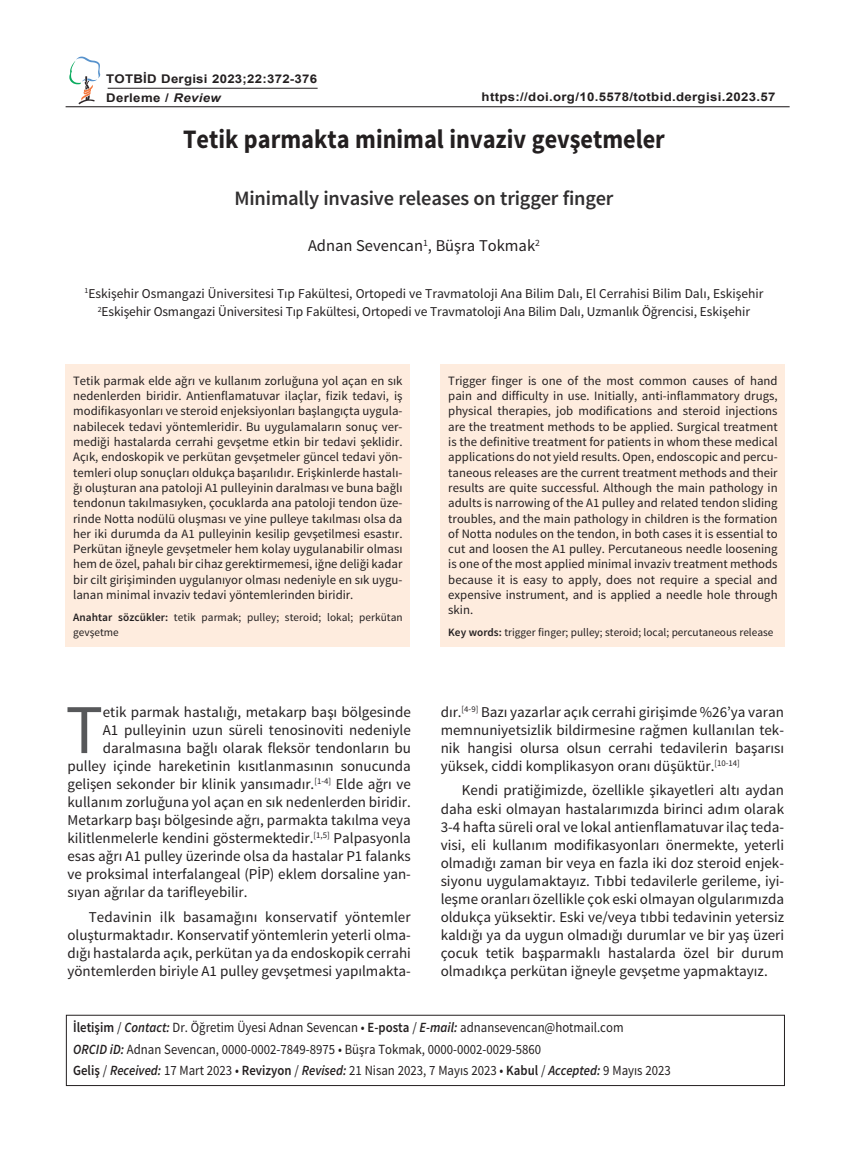
<style>
.page{position:relative;width:851px;height:1149px;background:#fff}
.page>*{position:absolute;margin:0;border:0;box-sizing:border-box;transform-origin:0 0}
.t1{font:69.9px "Source Sans Pro";color:#57585a}
.t2{font:700 26.7px "Source Sans Pro";color:#231f20;scale:.91 1}
.t3{font:600 20.4px "Source Sans Pro";letter-spacing:-.01em;color:#312f30}
.t4{font:16.5px "Source Sans Pro";color:#231f20}
.t5{font:15px/18px "Source Sans Pro";color:#231f20;text-align:justify}
.t6{font:14.1px/21.8px "Source Sans Pro";color:#231f20;scale:.91 1}
.t7{font:13.5px/18.5px "Source Sans Pro";color:#231f20;text-align:center}
.t8{font:12.75px/15.3px "Source Sans Pro";color:#231f20;text-align:justify}
.t9{font:700 12px/18.8px "Arial";letter-spacing:.025em;color:#231f20;scale:1.1 1}
.t10{font:11.25px/15.3px "Source Sans Pro";color:#231f20}
.s1{font-style:italic}
.s2{font-weight:600}
.s3{font-weight:600;font-style:italic}
</style>
<div class="page">
<div style="left:440px;top:364px;width:345px;height:282px;background:#feecde"></div>
<div style="left:66px;top:364px;width:344px;height:282px;background:#feecde"></div>
<svg style="left:69px;top:57px;width:31px;height:47px"></svg>
<hr style="left:108px;top:88px;width:209px;height:1px;background:#231f20">
<hr style="left:66px;top:106px;width:723px;height:1px;background:#231f20">
<div style="left:66px;top:1014px;width:718px;height:71px;border:1px solid #231f20"></div>
<p class="t9" style="left:106px;top:70px;width:193px">TOTBİD Dergisi 2023;22:372-376<br>Derleme / <span class="s1">Review</span></p>
<p class="t9" style="left:481px;top:88px;width:268px">https://doi.org/10.5578/totbid.dergisi.2023.57</p>
<h2 class="t2" style="left:183px;top:122px;width:531px">Tetik parmakta minimal invaziv gevşetmeler</h2>
<h3 class="t3" style="left:234px;top:186px;width:380px">Minimally invasive releases on trigger finger</h3>
<p class="t4" style="left:308px;top:236px;width:233px">Adnan Sevencan<sup>1</sup>, Büşra Tokmak<sup>2</sup></p>
<p class="t7" style="left:85px;top:284px;width:680px"><sup>1</sup>Eskişehir Osmangazi Üniversitesi Tıp Fakültesi, Ortopedi ve Travmatoloji Ana Bilim Dalı, El Cerrahisi Bilim Dalı, Eskişehir<br><sup>2</sup>Eskişehir Osmangazi Üniversitesi Tıp Fakültesi, Ortopedi ve Travmatoloji Ana Bilim Dalı, Uzmanlık Öğrencisi, Eskişehir</p>
<p class="t8" style="left:73px;top:373px;width:331px">Tetik parmak elde ağrı ve kullanım zorluğuna yol açan en sık nedenlerden biridir. Antienflamatuvar ilaçlar, fizik tedavi, iş modifikasyonları ve steroid enjeksiyonları başlangıçta uygula&shy;nabilecek tedavi yöntemleridir. Bu uygulamaların sonuç ver&shy;mediği hastalarda cerrahi gevşetme etkin bir tedavi şeklidir.<br>Açık, endoskopik ve perkütan gevşetmeler güncel tedavi yön&shy;temleri olup sonuçları oldukça başarılıdır. Erişkinlerde hastalı&shy;ğı oluşturan ana patoloji A1 pulleyinin daralması ve buna bağlı tendonun takılmasıyken, çocuklarda ana patoloji tendon üze&shy;rinde Notta nodülü oluşması ve yine pulleye takılması olsa da her iki durumda da A1 pulleyinin kesilip gevşetilmesi esastır.<br>Perkütan iğneyle gevşetmeler hem kolay uygulanabilir olması hem de özel, pahalı bir cihaz gerektirmemesi, iğne deliği kadar bir cilt girişiminden uygulanıyor olması nedeniyle en sık uygu&shy;lanan minimal invaziv tedavi yöntemlerinden biridir.</p>
<p class="t10" style="left:73px;top:609px;width:331px"><span class="s2">Anahtar sözcükler:</span> tetik parmak; pulley; steroid; lokal; perkütan gevşetme</p>
<h1 class="t1" style="left:66px;top:686px;width:39px">T</h1>
<p class="t5" style="left:103px;top:703px;width:309px">etik parmak hastalığı, metakarp başı bölgesinde</p>
<p class="t5" style="left:103px;top:721px;width:309px">A1 pulleyinin uzun süreli tenosinoviti nedeniyle</p>
<p class="t5" style="left:103px;top:739px;width:309px">daralmasına bağlı olarak fleksör tendonların bu</p>
<p class="t5" style="left:67px;top:757px;width:345px">pulley içinde hareketinin kısıtlanmasının sonucunda</p>
<p class="t5" style="left:67px;top:775px;width:345px">gelişen sekonder bir klinik yansımadır.<sup>[1-4]</sup> Elde ağrı ve</p>
<p class="t5" style="left:67px;top:793px;width:345px">kullanım zorluğuna yol açan en sık nedenlerden biridir.</p>
<p class="t5" style="left:67px;top:811px;width:345px">Metarkarp başı bölgesinde ağrı, parmakta takılma veya</p>
<p class="t5" style="left:67px;top:829px;width:345px">kilitlenmelerle kendini göstermektedir.<sup>[1,5]</sup> Palpasyonla</p>
<p class="t5" style="left:67px;top:847px;width:345px">esas ağrı A1 pulley üzerinde olsa da hastalar P1 falanks</p>
<p class="t5" style="left:67px;top:865px;width:345px">ve proksimal interfalangeal (PİP) eklem dorsaline yan-</p>
<p class="t5" style="left:67px;top:883px;width:181px">sıyan ağrılar da tarifleyebilir.</p>
<p class="t5" style="left:67px;top:907px;width:345px;text-indent:21px">Tedavinin ilk basamağını konservatif yöntemler oluşturmaktadır. Konservatif yöntemlerin yeterli olma&shy;dığı hastalarda açık, perkütan ya da endoskopik cerrahi yöntemlerden biriyle A1 pulley gevşetmesi yapılmakta-</p>
<p class="t8" style="left:448px;top:373px;width:331px">Trigger finger is one of the most common causes of hand pain and difficulty in use. Initially, anti-inflammatory drugs, physical therapies, job modifications and steroid injections are the treatment methods to be applied. Surgical treatment is the definitive treatment for patients in whom these medical applications do not yield results. Open, endoscopic and percu&shy;taneous releases are the current treatment methods and their results are quite successful. Although the main pathology in adults is narrowing of the A1 pulley and related tendon sliding troubles, and the main pathology in children is the formation of Notta nodules on the tendon, in both cases it is essential to cut and loosen the A1 pulley. Percutaneous needle loosening is one of the most applied minimal invaziv treatment methods because it is easy to apply, does not require a special and expensive instrument, and is applied a needle hole through skin.</p>
<p class="t10" style="left:448px;top:624px;width:326px"><span class="s2">Key words:</span> trigger finger; pulley; steroid; local; percutaneous release</p>
<p class="t5" style="left:440px;top:703px;width:345px">dır.<sup>[4-9]</sup> Bazı yazarlar açık cerrahi girişimde %26’ya varan memnuniyetsizlik bildirmesine rağmen kullanılan tek&shy;nik hangisi olursa olsun cerrahi tedavilerin başarısı yüksek, ciddi komplikasyon oranı düşüktür.<sup>[10-14]</sup></p>
<p class="t5" style="left:440px;top:781px;width:345px;text-indent:21px">Kendi pratiğimizde, özellikle şikayetleri altı aydan daha eski olmayan hastalarımızda birinci adım olarak 3-4 hafta süreli oral ve lokal antienflamatuvar ilaç teda&shy;visi, eli kullanım modifikasyonları önermekte, yeterli olmadığı zaman bir veya en fazla iki doz steroid enjek&shy;siyonu uygulamaktayız. Tıbbi tedavilerle gerileme, iyi&shy;leşme oranları özellikle çok eski olmayan olgularımızda oldukça yüksektir. Eski ve/veya tıbbi tedavinin yetersiz kaldığı ya da uygun olmadığı durumlar ve bir yaş üzeri çocuk tetik başparmaklı hastalarda özel bir durum olmadıkça perkütan iğneyle gevşetme yapmaktayız.</p>
<p class="t6" style="left:73px;top:1016px;width:658px"><span class="s2">İletişim</span> / <span class="s3">Contact:</span> Dr. Öğretim Üyesi Adnan Sevencan • <span class="s2">E-posta</span> / <span class="s3">E-mail:</span> adnansevencan@hotmail.com<br><span class="s3">ORCID iD:</span> Adnan Sevencan, 0000-0002-7849-8975 • Büşra Tokmak, 0000-0002-0029-5860<br><span class="s2">Geliş</span> / <span class="s3">Received:</span> 17 Mart 2023 • <span class="s2">Revizyon</span> / <span class="s3">Revised:</span> 21 Nisan 2023, 7 Mayıs 2023 • <span class="s2">Kabul</span> / <span class="s3">Accepted:</span> 9 Mayıs 2023</p>
</div>
